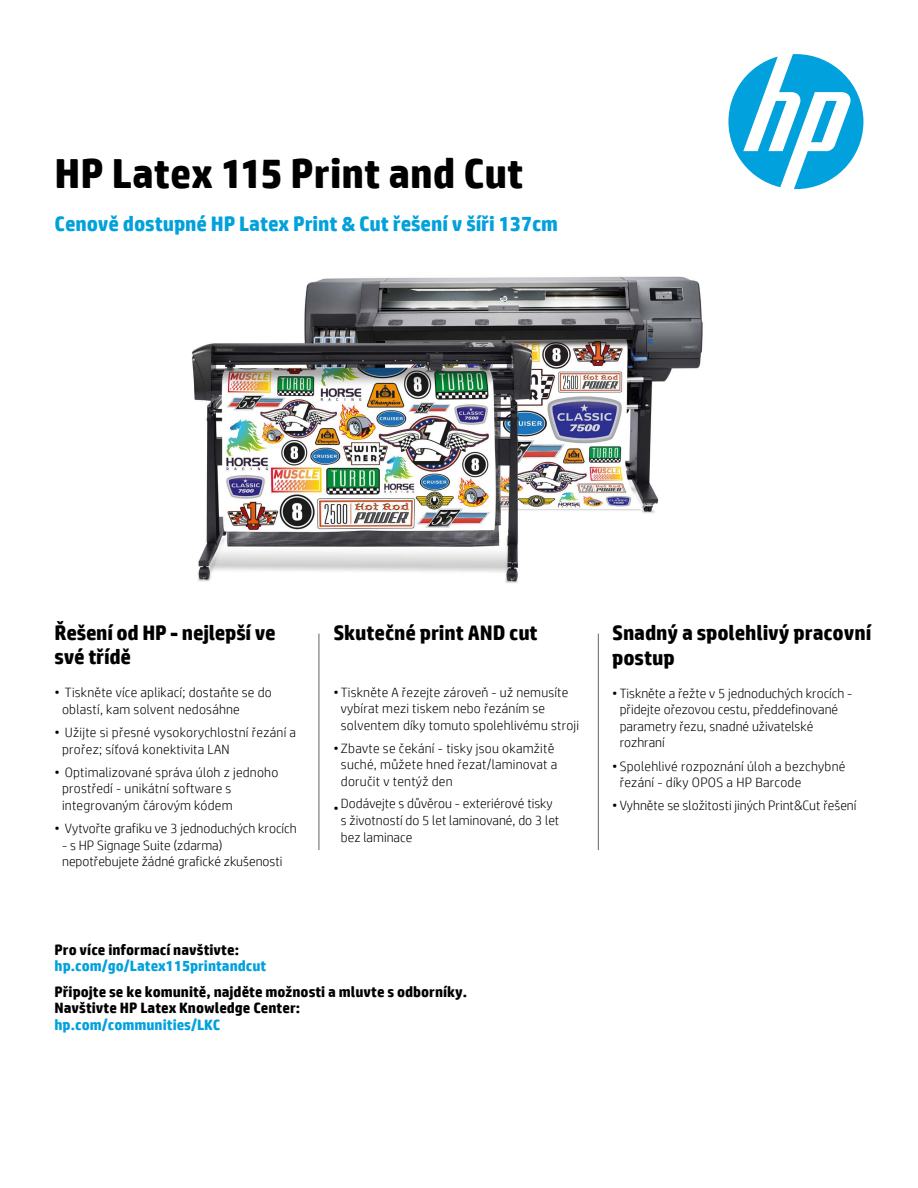
<style>
.page{position:relative;width:918px;height:1188px;background:#fff}
.page>*{position:absolute;margin:0;border:0;box-sizing:border-box;transform-origin:0 0}
.t1{font:700 42px "HP Simplified";color:#000}
.t2{font:700 21px/24px "HP Simplified";letter-spacing:-.005em;color:#000}
.t3{font:700 21px "HP Simplified";letter-spacing:-.005em;color:#00a1dd}
.t4{font:700 15px/16.5px "HP Simplified";color:#000}
.t5{font:700 15px "HP Simplified";color:#00a1dd}
.t6{font:300 13.5px/16.5px "HP Simplified";letter-spacing:.015em;color:#000}
</style>
<div class="page">
<svg style="left:728px;top:54px;width:135px;height:135px"></svg>
<img style="left:192px;top:276px;width:511px;height:307px">
<hr style="left:319px;top:634px;width:1px;height:216px;background:#5e6468">
<hr style="left:598px;top:634px;width:1px;height:216px;background:#5e6468">
<h1 class="t1" style="left:55px;top:146px;width:471px">HP Latex 115 Print and Cut</h1>
<h2 class="t3" style="left:55px;top:211px;width:505px">Cenově dostupné HP Latex Print &amp; Cut řešení v šíři 137cm</h2>
<h2 class="t2" style="left:55px;top:620px;width:223px">Řešení od HP - nejlepší ve své třídě</h2>
<p class="t6" style="left:62px;top:684px;width:211px;text-indent:-8px">• Tiskněte více aplikací; dostaňte se do oblastí, kam solvent nedosáhne</p>
<p class="t6" style="left:62px;top:724px;width:236px;text-indent:-8px">• Užijte si přesné vysokorychlostní řezání a prořez; síťová konektivita LAN</p>
<p class="t6" style="left:62px;top:764px;width:218px;text-indent:-8px">• Optimalizované správa úloh z jednoho prostředí - unikátní software s integrovaným čárovým kódem</p>
<p class="t6" style="left:55px;top:820px;width:244px">• Vytvořte grafiku ve 3 jednoduchých krocích</p>
<p class="t6" style="left:62px;top:836px;width:222px">- s HP Signage Suite (zdarma) nepotřebujete žádné grafické zkušenosti</p>
<h2 class="t2" style="left:333px;top:620px;width:206px">Skutečné print AND cut</h2>
<p class="t6" style="left:341px;top:683px;width:240px;text-indent:-8px">• Tiskněte A řezejte zároveň - už nemusíte vybírat mezi tiskem nebo řezáním se solventem díky tomuto spolehlivému stroji</p>
<p class="t6" style="left:341px;top:740px;width:218px;text-indent:-8px">• Zbavte se čekání - tisky jsou okamžitě suché, můžete hned řezat/laminovat a doručit v tentýž den</p>
<p class="t6" style="left:341px;top:795px;width:220px;text-indent:-8px">• Dodávejte s důvěrou - exteriérové tisky s životností do 5 let laminované, do 3 let bez laminace</p>
<p class="t4" style="left:55px;top:941px;width:186px">Pro více informací navštivte:</p>
<p class="t5" style="left:55px;top:956px;width:213px">hp.com/go/Latex115printandcut</p>
<p class="t4" style="left:55px;top:983px;width:414px">Připojte se ke komunitě, najděte možnosti a mluvte s odborníky.<br>Navštivte HP Latex Knowledge Center:</p>
<p class="t5" style="left:55px;top:1015px;width:167px">hp.com/communities/LKC</p>
<h2 class="t2" style="left:612px;top:620px;width:261px;line-height:25.2px">Snadný a spolehlivý pracovní postup</h2>
<p class="t6" style="left:620px;top:685px;width:234px;text-indent:-8px">• Tiskněte a řežte v 5 jednoduchých krocích - přidejte ořezovou cestu, předdefinované parametry řezu, snadné uživatelské rozhraní</p>
<p class="t6" style="left:620px;top:757px;width:227px;text-indent:-8px">• Spolehlivé rozpoznání úloh a bezchybné řezání - díky OPOS a HP Barcode</p>
<p class="t6" style="left:612px;top:797px;width:246px">• Vyhněte se složitosti jiných Print&amp;Cut řešení</p>
</div>
